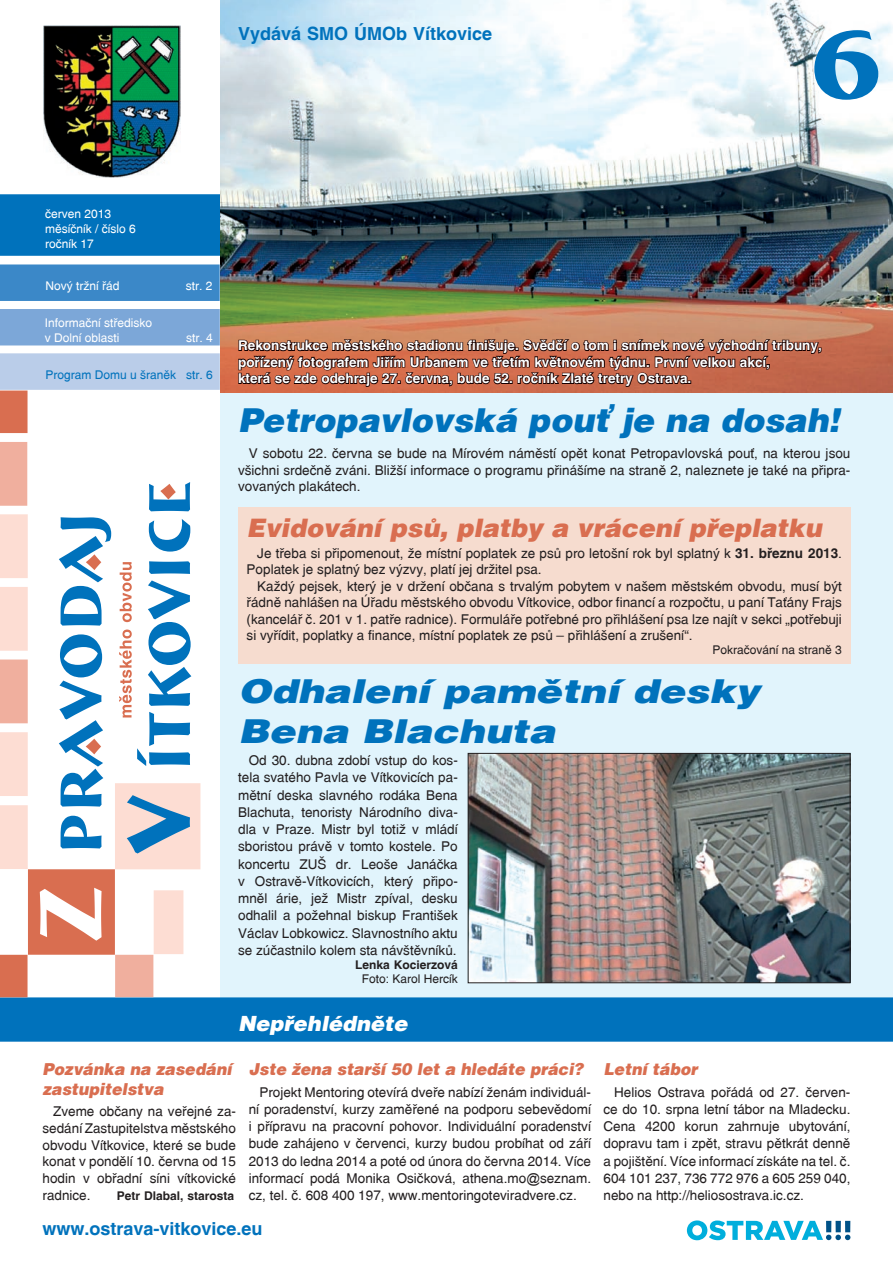
<style>
.page{position:relative;width:893px;height:1263px;background:#fff}
.page>*{position:absolute;margin:0;border:0;box-sizing:border-box;transform-origin:0 0}
.t1{font:italic 900 33px/39.6px "Switzerland";color:#0072bc;scale:1.2 1}
.t2{font:italic 900 33px "Switzerland";color:#0072bc}
.t3{font:italic 900 25.5px "Switzerland";color:#d96e50}
.t4{font:italic 900 21px "Switzerland";color:#fff}
.t5{font:700 18px "Switzerland";color:#0072bc}
.t6{font:italic 900 16.5px/20.1px "Switzerland";color:#d96e50;scale:.95 1}
.t7{font:13.5px/17.2px "Switzerland";color:#231f20;text-align:justify}
.t8{font:700 13.5px/16.5px "Switzerland";color:#fff}
.t9{font:12px/15px "Switzerland";color:#fff}
.t10{font:12px "Switzerland";color:#231f20}
.t11{font:700 12px "Switzerland";color:#231f20}
.t12{font:12px "Switzerland";color:#0072bc}
.s1{font-weight:700}
.s2{font-family:"Arial"}
</style>
<div class="page">
<div style="left:221px;top:392px;width:672px;height:619px;background:#e1f4fc"></div>
<div style="left:0;top:194px;width:220px;height:62px;background:#0072bc"></div>
<div style="left:0;top:264px;width:220px;height:37px;background:#3b88c8"></div>
<div style="left:0;top:309px;width:220px;height:36px;background:#7ca7d8"></div>
<div style="left:0;top:353px;width:220px;height:37px;background:#bacde9"></div>
<div style="left:0;top:997px;width:893px;height:45px;background:#0072bc"></div>
<div style="left:28px;top:869px;width:87px;height:86px;background:#d96e50"></div>
<div style="left:115px;top:783px;width:85px;height:86px;background:#fdddd3"></div>
<div style="left:115px;top:955px;width:38px;height:42px;background:#f0af9e"></div>
<div style="left:0;top:805px;width:28px;height:64px;background:#fdddd3"></div>
<div style="left:154px;top:890px;width:29px;height:64px;background:#fdddd3"></div>
<div style="left:0;top:955px;width:28px;height:42px;background:#d96e50"></div>
<div style="left:0;top:390px;width:28px;height:43px;background:#d96e50"></div>
<div style="left:0;top:732px;width:28px;height:64px;background:#fdddd3"></div>
<div style="left:0;top:659px;width:28px;height:64px;background:#f0af9e"></div>
<div style="left:0;top:587px;width:28px;height:64px;background:#fdddd3"></div>
<div style="left:0;top:514px;width:28px;height:64px;background:#fdddd3"></div>
<div style="left:0;top:442px;width:27px;height:64px;background:#f0af9e"></div>
<svg style="left:40px;top:888px;width:62px;height:53px"></svg>
<svg style="left:61px;top:816px;width:41px;height:32px"></svg>
<svg style="left:59px;top:634px;width:44px;height:172px"></svg>
<svg style="left:59px;top:517px;width:52px;height:109px"></svg>
<svg style="left:127px;top:795px;width:63px;height:58px"></svg>
<svg style="left:119px;top:561px;width:72px;height:205px"></svg>
<svg style="left:149px;top:519px;width:41px;height:33px"></svg>
<svg style="left:149px;top:482px;width:41px;height:29px"></svg>
<img style="left:44px;top:26px;width:136px;height:152px">
<svg style="left:687px;top:1220px;width:163px;height:20px"></svg>
<div style="left:238px;top:507px;width:612px;height:156px;background:#f6dccf"></div>
<img style="left:221px;top:0;width:672px;height:392px">
<svg style="left:237px;top:338px;width:586px;height:54px;background:#8e4833"></svg>
<svg style="left:814px;top:30px;width:64px;height:70px"></svg>
<img style="left:470px;top:755px;width:378px;height:226px">
<div style="left:468px;top:753px;width:382px;height:230px;border:1px solid #231f20"></div>
<h3 class="t5" style="left:238px;top:22px;width:256px">Vydává SMO ÚMOb Vítkovice</h3>
<p class="t9" style="left:45px;top:206px;width:92px">červen 2013 měsíčník / číslo 6 ročník 17</p>
<p class="t9" style="left:45px;top:278px;width:76px">Nový tržní řád</p>
<p class="t9" style="left:186px;top:278px;width:28px">str. 2</p>
<p class="t9" style="left:45px;top:316px;width:109px">Informační středisko v Dolní oblasti</p>
<p class="t9" style="left:186px;top:331px;width:28px">str. 4</p>
<p class="t12" style="left:45px;top:367px;width:169px">Program Domu u šraněk str. 6</p>
<p class="t8" style="left:238px;top:337px;width:585px">Rekonstrukce městského stadionu finišuje. Svědčí o tom i snímek nové východní tribuny, pořízený fotografem Jiřím Urbanem ve třetím květnovém týdnu. První velkou akcí,<br>která se zde odehraje 27. června, bude 52. ročník Zlaté tretry Ostrava.</p>
<h1 class="t2" style="left:238px;top:401px;width:603px">Petropavlovská pouť je na dosah!</h1>
<p class="t7" style="left:238px;top:445px;width:614px;line-height:16.5px;text-indent:11px">V sobotu 22. června se bude na Mírovém náměstí opět konat Petropavlovská pouť, na kterou jsou všichni srdečně zváni. Bližší informace o programu přinášíme na straně 2, naleznete je také na připra&shy;vovaných plakátech.</p>
<h2 class="t3" style="left:247px;top:513px;width:577px">Evidování psů, platby a vrácení přeplatku</h2>
<p class="t7" style="left:247px;top:545px;width:597px;line-height:16.5px;text-indent:11px">Je třeba si připomenout, že místní poplatek ze psů pro letošní rok byl splatný k <span class="s1">31. březnu 2013</span>.<br>Poplatek je splatný bez výzvy, platí jej držitel psa.</p>
<p class="t7" style="left:247px;top:578px;width:597px;line-height:16.5px;text-indent:11px">Každý pejsek, který je v držení občana s trvalým pobytem v našem městském obvodu, musí být řádně nahlášen na Úřadu městského obvodu Vítkovice, odbor financí a rozpočtu, u paní Taťány Frajs (kancelář č. 201 v 1. patře radnice). Formuláře potřebné pro přihlášení psa lze najít v sekci „potřebuji si vyřídit, poplatky a finance, místní poplatek ze psů – přihlášení a zrušení“.</p>
<p class="t10" style="left:712px;top:643px;width:131px">Pokračování na straně 3</p>
<h1 class="t1" style="left:238px;top:673px;width:436px">Odhalení pamětní desky<br>Bena Blachuta</h1>
<p class="t7" style="left:238px;top:752px;width:221px;text-indent:11px">Od 30. dubna zdobí vstup do kos&shy;tela svatého Pavla ve Vítkovicích pa&shy;mětní deska slavného rodáka Bena Blachuta, tenoristy Národního diva&shy;dla v Praze. Mistr byl totiž v mládí sboristou právě v tomto kostele. Po koncertu ZUŠ dr. Leoše Janáčka v Ostravě-Vítkovicích, který připo&shy;mněl árie, jež Mistr zpíval, desku odhalil a požehnal biskup František Václav Lobkowicz. Slavnostního aktu se zúčastnilo kolem sta návštěvníků.</p>
<p class="t11" style="left:355px;top:957px;width:104px">Lenka Kocierzová</p>
<p class="t10" style="left:362px;top:972px;width:98px">Foto: Karol Hercík</p>
<h3 class="t4" style="left:238px;top:1011px;width:171px">Nepřehlédněte</h3>
<p class="t6" style="left:43px;top:1060px;width:201px">Pozvánka na zasedání zastupitelstva</p>
<p class="t7" style="left:43px;top:1103px;width:195px;line-height:16.8px;text-indent:11px">Zveme občany na veřejné za&shy;sedání Zastupitelstva městského obvodu Vítkovice, které se bude konat v pondělí 10. června od 15 hodin v obřadní síni vítkovické radnice.</p>
<p class="t11" style="left:117px;top:1188px;width:119px">Petr Dlabal, starosta</p>
<p class="t6" style="left:249px;top:1060px;width:354px">Jste žena starší 50 let a hledáte práci?</p>
<p class="t7" style="left:249px;top:1083px;width:344px;text-indent:11px">Projekt Mentoring otevírá dveře nabízí ženám individuál&shy;ní poradenství, kurzy zaměřené na podporu sebevědomí i přípravu na pracovní pohovor. Individuální poradenství bude zahájeno v červenci, kurzy budou probíhat od září 2013 do ledna 2014 a poté od února do června 2014. Více informací podá Monika Osičková, athena.mo<span class="s2">@</span>seznam. cz, tel. č. 608 400 197, www.mentoringoteviradvere.cz.</p>
<h3 class="t5" style="left:43px;top:1217px;width:222px">www.ostrava-vitkovice.eu</h3>
<p class="t6" style="left:603px;top:1060px;width:101px">Letní tábor</p>
<p class="t7" style="left:603px;top:1083px;width:248px;text-indent:11px">Helios Ostrava pořádá od 27. červen&shy;ce do 10. srpna letní tábor na Mladecku.<br>Cena 4200 korun zahrnuje ubytování, dopravu tam i zpět, stravu pětkrát denně a pojištění. Více informací získáte na tel. č.<br>604 101 237, 736 772 976 a 605 259 040, nebo na http://heliosostrava.ic.cz.</p>
</div>
